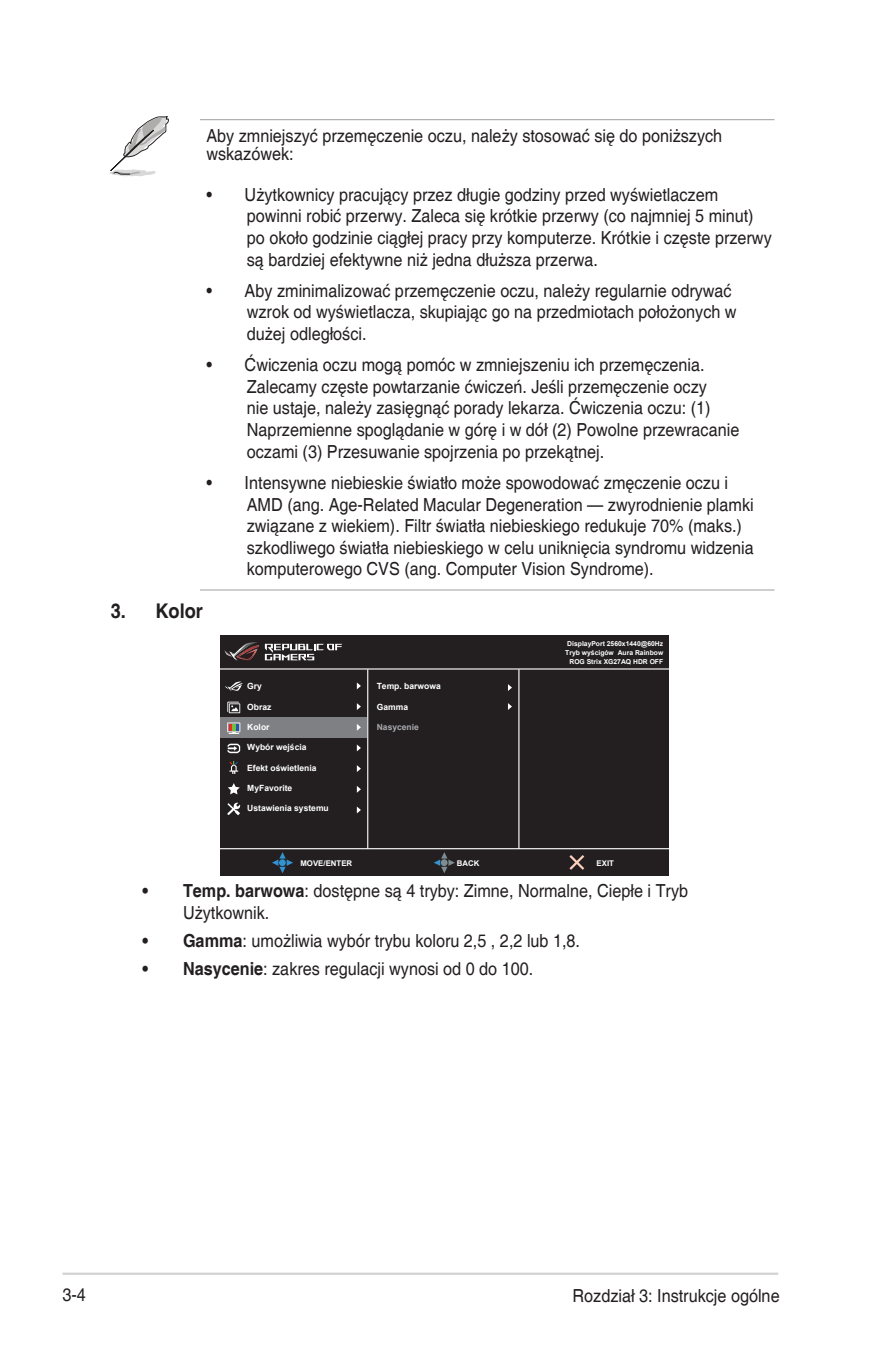
<style>
.page{position:relative;width:893px;height:1346px;background:#fff}
.page>*{position:absolute;margin:0;border:0;box-sizing:border-box;transform-origin:0 0}
.List_Bold{font:700 20.25px "Helvetica";color:#231f20;scale:.9 1}
.Message_list_middle{font:18px/21.6px "Helvetica";color:#231f20;scale:.9 1}
.Message_list_last{font:18px/21.6px "Helvetica";color:#231f20;scale:.9 1}
.Bulleted_Text{font:18px/21.6px "Helvetica";color:#231f20;scale:.9 1}
.Message_first{font:18px/18px "Helvetica";color:#231f20;scale:.9 1}
.t1{font:700 8.55px "Arial";color:#fff}
.t2{font:700 8.55px "Arial";color:#a8a9ad}
.t3{font:700 7.88px "Arial";color:#fff}
.t4{font:700 6.75px/9px "Arial";color:#fff;text-align:right}
.s1{font-weight:700}
</style>
<div class="page">
<hr style="left:63px;top:1272px;width:715px;height:3px;background:#d1d2d4">
<hr style="left:200px;top:119px;width:574px;height:1px;background:#a8a9ad">
<hr style="left:200px;top:589px;width:574px;height:1px;background:#a8a9ad">
<svg style="left:109px;top:116px;width:60px;height:60px"></svg>
<div style="left:220px;top:635px;width:449px;height:240px;background:#231f20"></div>
<div style="left:220px;top:717px;width:147px;height:20px;background:#7e8083"></div>
<hr style="left:219px;top:668px;width:451px;height:1px;background:#fff">
<hr style="left:219px;top:848px;width:451px;height:1px;background:#fff">
<svg style="left:434px;top:852px;width:21px;height:21px"></svg>
<hr style="left:367px;top:669px;width:1px;height:180px;background:#fff">
<hr style="left:518px;top:669px;width:1px;height:180px;background:#fff">
<svg style="left:569px;top:855px;width:15px;height:15px"></svg>
<svg style="left:224px;top:642px;width:35px;height:19px"></svg>
<svg style="left:265px;top:644px;width:77px;height:16px"></svg>
<svg style="left:272px;top:852px;width:21px;height:21px"></svg>
<svg style="left:357px;top:724px;width:4px;height:7px"></svg>
<svg style="left:357px;top:806px;width:4px;height:7px"></svg>
<svg style="left:357px;top:682px;width:4px;height:7px"></svg>
<svg style="left:357px;top:703px;width:4px;height:7px"></svg>
<svg style="left:357px;top:744px;width:4px;height:7px"></svg>
<svg style="left:357px;top:765px;width:4px;height:7px"></svg>
<svg style="left:357px;top:786px;width:4px;height:7px"></svg>
<svg style="left:227px;top:722px;width:13px;height:12px"></svg>
<svg style="left:227px;top:802px;width:13px;height:13px"></svg>
<svg style="left:227px;top:744px;width:13px;height:9px"></svg>
<svg style="left:228px;top:783px;width:12px;height:11px"></svg>
<svg style="left:225px;top:681px;width:18px;height:10px"></svg>
<svg style="left:508px;top:684px;width:4px;height:7px"></svg>
<svg style="left:508px;top:703px;width:4px;height:7px"></svg>
<svg style="left:229px;top:761px;width:9px;height:13px"></svg>
<svg style="left:227px;top:702px;width:13px;height:11px"></svg>
<p class="Message_first" style="left:206px;top:127px;width:575px">Aby zmniejszyć przemęczenie oczu, należy stosować się do poniższych wskazówek:</p>
<p class="Message_list_middle" style="left:247px;top:184px;width:585px;text-indent:-40px">• Użytkownicy pracujący przez długie godziny przed wyświetlaczem powinni robić przerwy. Zaleca się krótkie przerwy (co najmniej 5 minut) po około godzinie ciągłej pracy przy komputerze. Krótkie i częste przerwy są bardziej efektywne niż jedna dłuższa przerwa.</p>
<p class="Message_list_middle" style="left:247px;top:280px;width:546px;text-indent:-40px">• Aby zminimalizować przemęczenie oczu, należy regularnie odrywać wzrok od wyświetlacza, skupiając go na przedmiotach położonych w dużej odległości.</p>
<p class="Message_list_middle" style="left:247px;top:355px;width:549px;text-indent:-40px">• Ćwiczenia oczu mogą pomóc w zmniejszeniu ich przemęczenia.<br>Zalecamy częste powtarzanie ćwiczeń. Jeśli przemęczenie oczy<br>nie ustaje, należy zasięgnąć porady lekarza. Ćwiczenia oczu: (1)<br>Naprzemienne spoglądanie w górę i w dół (2) Powolne przewracanie oczami (3) Przesuwanie spojrzenia po przekątnej.</p>
<p class="Message_list_last" style="left:247px;top:472px;width:565px;text-indent:-40px">• Intensywne niebieskie światło może spowodować zmęczenie oczu i AMD (ang. Age-Related Macular Degeneration — zwyrodnienie plamki związane z wiekiem). Filtr światła niebieskiego redukuje 70% (maks.) szkodliwego światła niebieskiego w celu uniknięcia syndromu widzenia komputerowego CVS (ang. Computer Vision Syndrome).</p>
<p class="List_Bold" style="left:111px;top:599px;width:104px">3. Kolor</p>
<p class="t1" style="left:247px;top:680px;width:16px">Gry</p>
<p class="t1" style="left:247px;top:701px;width:26px">Obraz</p>
<p class="t1" style="left:247px;top:721px;width:24px">Kolor</p>
<p class="t1" style="left:247px;top:741px;width:61px">Wybór wejścia</p>
<p class="t1" style="left:247px;top:762px;width:71px">Efekt oświetlenia</p>
<p class="t1" style="left:247px;top:782px;width:47px">MyFavorite</p>
<p class="t1" style="left:247px;top:802px;width:83px">Ustawienia systemu</p>
<p class="t1" style="left:377px;top:680px;width:66px">Temp. barwowa</p>
<p class="t1" style="left:377px;top:701px;width:33px">Gamma</p>
<p class="t2" style="left:377px;top:721px;width:44px">Nasycenie</p>
<p class="t4" style="left:565px;top:639px;width:99px">DisplayPort 2560x1440@60Hz<br>Tryb wyścigów Aura Rainbow<br>ROG Strix XG27AQ HDR OFF</p>
<p class="t3" style="left:300px;top:857px;width:53px">MOVE/ENTER</p>
<p class="t3" style="left:457px;top:857px;width:24px">BACK</p>
<p class="t3" style="left:597px;top:857px;width:19px">EXIT</p>
<p class="Bulleted_Text" style="left:183px;top:881px;width:563px;text-indent:-40px"><span class="s1">• Temp. barwowa</span>: dostępne są 4 tryby: Zimne, Normalne, Ciepłe i Tryb<br>Użytkownik.</p>
<p class="Bulleted_Text" style="left:143px;top:930px;width:488px"><span class="s1">• Gamma</span>: umożliwia wybór trybu koloru 2,5 , 2,2 lub 1,8.</p>
<p class="Bulleted_Text" style="left:143px;top:958px;width:436px"><span class="s1">• Nasycenie</span>: zakres regulacji wynosi od 0 do 100.</p>
<p class="Message_list_last" style="left:63px;top:1284px;width:28px">3-4</p>
<p class="Message_list_last" style="left:573px;top:1285px;width:232px">Rozdział 3: Instrukcje ogólne</p>
</div>
